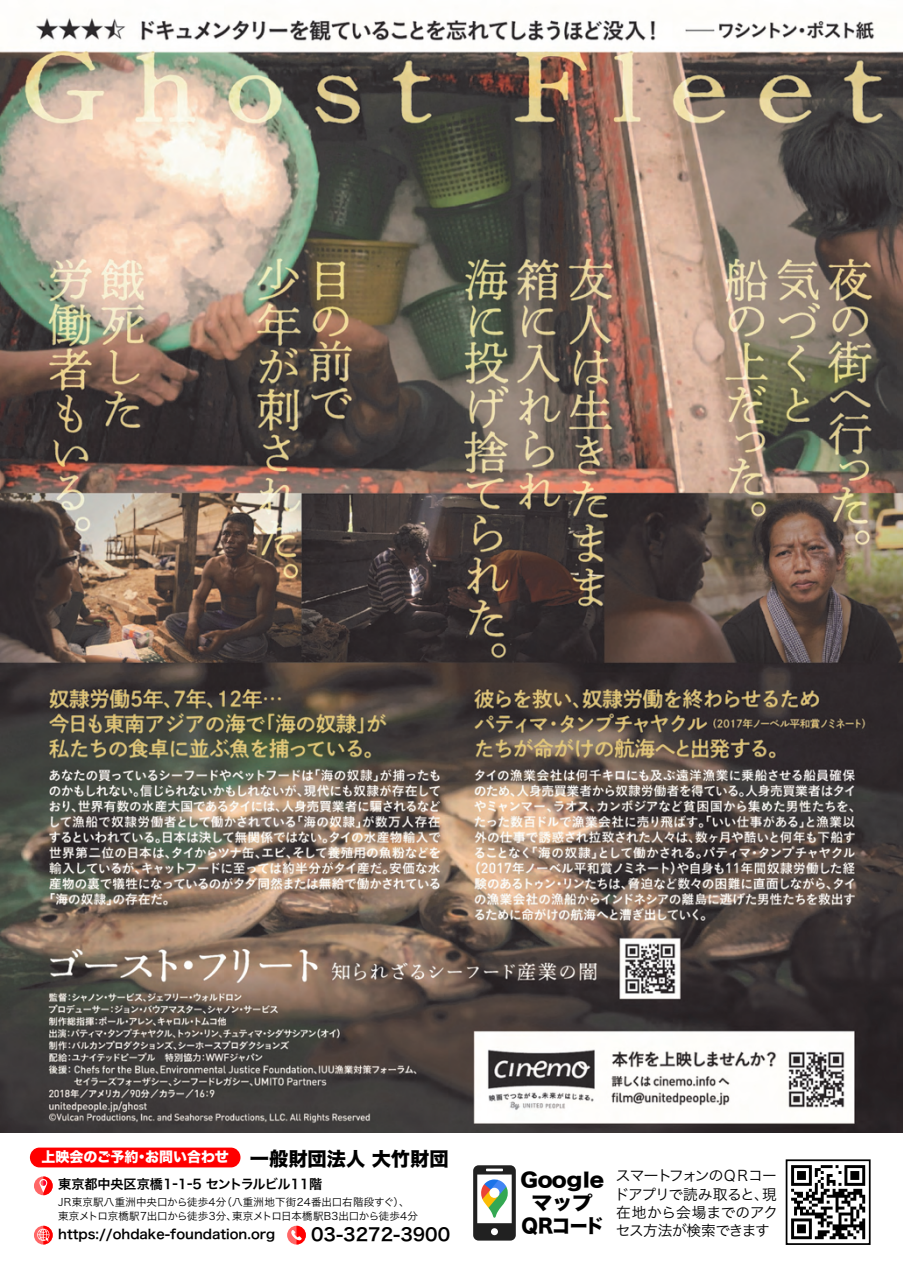
<style>
.page{position:relative;width:903px;height:1276px;background:#fff}
.page>*{position:absolute;margin:0;border:0;box-sizing:border-box;transform-origin:0 0}
.t1{font:19.25px/23.1px "Hira Kaku Std W8";letter-spacing:-.02em;color:#000;text-align:center;scale:1.09 1}
.t2{font:17.5px "Hira Kaku Pro W6";color:#000}
.t3{font:14.7px/18.2px "Hira Kaku Pro W3";letter-spacing:-.06em;color:#000;text-align:justify;scale:1.04 1}
.t4{font:14px "Hira Kaku Std W8";letter-spacing:-.005em;color:#fff}
.t5{font:13.12px "Hira Kaku Pro W6";color:#000}
.t6{font:10.5px/14px "Hira Kaku Pro W3";letter-spacing:.025em;color:#000}
.s1{font-size:19.25px;color:#000}
</style>
<div class="page">
<img style="left:0;top:17px;width:903px;height:1116px">
<div style="left:30px;top:1147px;width:211px;height:20px;background:#f00;border-radius:10px"></div>
<div style="left:287px;top:1226px;width:19px;height:18px;background:#f66;border-radius:50%"></div>
<svg style="left:291px;top:1226px;width:15px;height:18px"></svg>
<div style="left:34px;top:1176px;width:19px;height:19px;background:#f66;border-radius:50%"></div>
<svg style="left:39px;top:1176px;width:14px;height:19px"></svg>
<div style="left:34px;top:1226px;width:19px;height:18px;background:#f66;border-radius:50%"></div>
<svg style="left:37px;top:1226px;width:16px;height:18px"></svg>
<svg style="left:473px;top:1165px;width:43px;height:75px"></svg>
<div style="left:786px;top:1159px;width:85px;height:86px;border:2px solid #000"></div>
<svg style="left:791px;top:1165px;width:74px;height:74px"></svg>
<h3 class="t4" style="left:42px;top:1149px;width:409px">上映会のご予約・お問い合わせ <span class="s1">一般財団法人 大竹財団</span></h3>
<p class="t5" style="left:58px;top:1172px;width:266px">東京都中央区京橋1-1-5 セントラルビル11階</p>
<p class="t5" style="left:58px;top:1222px;width:219px">https://ohdake-foundation.org</p>
<h2 class="t2" style="left:311px;top:1218px;width:141px">03-3272-3900</h2>
<p class="t6" style="left:58px;top:1194px;width:361px">JR東京駅八重洲中央口から徒歩4分（八重洲地下街24番出口右階段すぐ）、東京メトロ京橋駅7出口から徒歩3分、東京メトロ日本橋駅B3出口から徒歩4分</p>
<h1 class="t1" style="left:520px;top:1168px;width:78px">Googleマップ<br>QRコード</h1>
<h3 class="t3" style="left:615px;top:1166px;width:159px">スマートフォンのＱＲコードアプリで読み取ると、現在地から会場までのアクセス方法が検索できます</h3>
</div>
